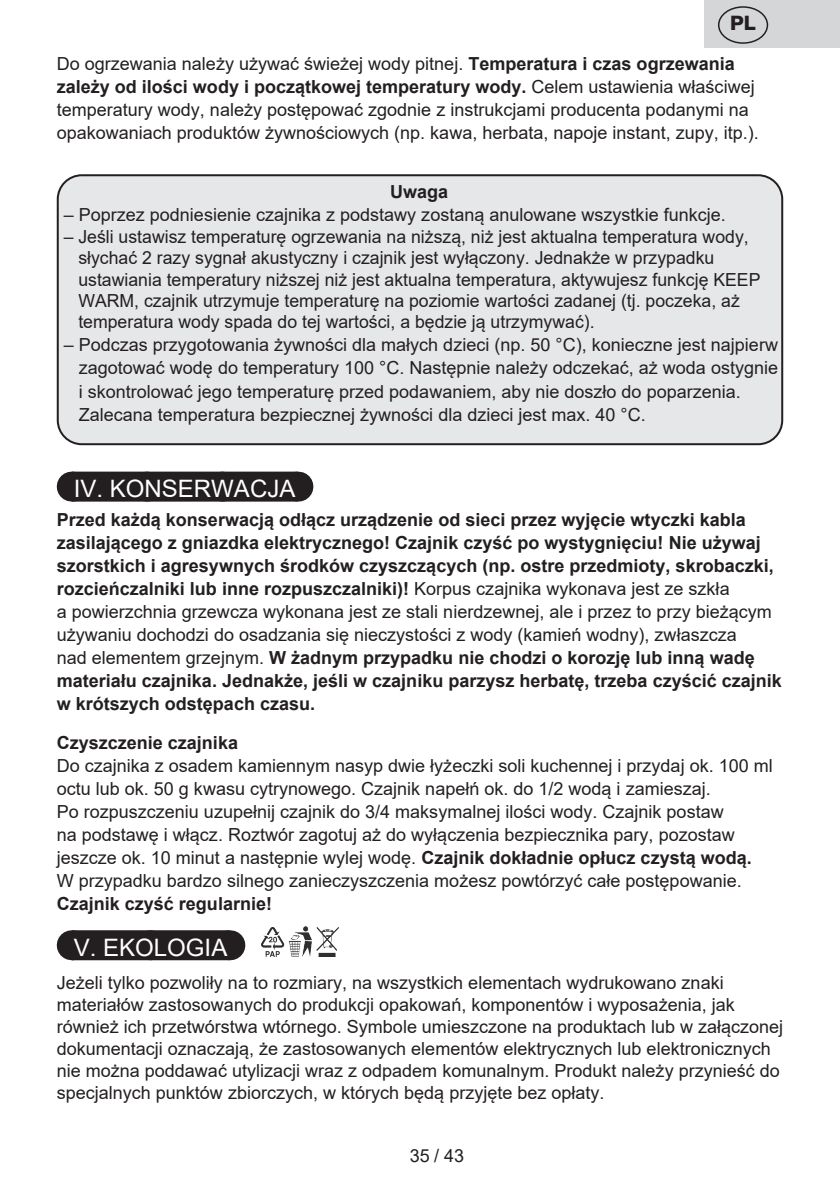
<style>
.page{position:relative;width:840px;height:1191px;background:#fff}
.page>*{position:absolute;margin:0;border:0;box-sizing:border-box;transform-origin:0 0}
.t1{font:24px "Arial";color:#fff}
.t2{font:800 20px "Helvetica Neue OT";color:#231f20}
.t3{font:18px/23px "Arial";color:#231f20}
.t4{font:700 18px/23px "Arial";color:#231f20}
.s1{font-weight:700}
.s2{font-weight:400}
</style>
<div class="page">
<div style="left:72px;top:471px;width:225px;height:30px;background:#231f20"></div>
<svg style="left:147px;top:471px;width:113px;height:1px"></svg>
<hr style="left:297px;top:471px;width:1px;height:30px;background:#231f20">
<div style="left:72px;top:930px;width:157px;height:30px;background:#231f20"></div>
<svg style="left:150px;top:930px;width:40px;height:1px"></svg>
<hr style="left:229px;top:930px;width:1px;height:30px;background:#231f20">
<div style="left:58px;top:175px;width:723px;height:269px;background:#e6e7e9;border-radius:24px"></div>
<div style="left:57px;top:174px;width:725px;height:271px;border:2px solid #231f20;border-radius:24px"></div>
<img style="left:261px;top:926px;width:78px;height:30px">
<div style="left:704px;top:0;width:135px;height:48px;background:#d5d6d8"></div>
<div style="left:717px;top:6px;width:50px;height:38px;border:1px solid #231f20;border-radius:50%"></div>
<p class="t2" style="left:729px;top:11px;width:27px">PL</p>
<p class="t3" style="left:57px;top:52px;width:703px">Do ogrzewania należy używać świeżej wody pitnej. <span class="s1">Temperatura i czas ogrzewania zależy od ilości wody i początkowej temperatury wody.</span> Celem ustawienia właściwej temperatury wody, należy postępować zgodnie z instrukcjami producenta podanymi na opakowaniach produktów żywnościowych (np. kawa, herbata, napoje instant, zupy, itp.).</p>
<p class="t4" style="left:390px;top:181px;width:60px">Uwaga</p>
<p class="t3" style="left:64px;top:203px;width:663px">– Poprzez podniesienie czajnika z podstawy zostaną anulowane wszystkie funkcje.</p>
<p class="t3" style="left:78px;top:226px;width:683px;line-height:21.4px;text-indent:-15px">– Jeśli ustawisz temperaturę ogrzewania na niższą, niż jest aktualna temperatura wody, słychać 2 razy sygnał akustyczny i czajnik jest wyłączony. Jednakże w przypadku ustawiania temperatury niższej niż jest aktualna temperatura, aktywujesz funkcję KEEP WARM, czajnik utrzymuje temperaturę na poziomie wartości zadanej (tj. poczeka, aż temperatura wody spada do tej wartości, a będzie ją utrzymywać).</p>
<p class="t3" style="left:79px;top:333px;width:700px;text-indent:-15px">– Podczas przygotowania żywności dla małych dzieci (np. 50 °C), konieczne jest najpierw zagotować wodę do temperatury 100 °C. Następnie należy odczekać, aż woda ostygnie i skontrolować jego temperaturę przed podawaniem, aby nie doszło do poparzenia.<br>Zalecana temperatura bezpiecznej żywności dla dzieci jest max. 40 °C.</p>
<h1 class="t1" style="left:74px;top:472px;width:223px">IV. KONSERWACJA</h1>
<p class="t4" style="left:57px;top:508px;width:726px">Przed każdą konserwacją odłącz urządzenie od sieci przez wyjęcie wtyczki kabla zasilającego z gniazdka elektrycznego! Czajnik czyść po wystygnięciu! Nie używaj szorstkich i agresywnych środków czyszczących (np. ostre przedmioty, skrobaczki, rozcieńczalniki lub inne rozpuszczalniki)! <span class="s2">Korpus czajnika wykonava jest ze szkła<br>a powierzchnia grzewcza wykonana jest ze stali nierdzewnej, ale i przez to przy bieżącym używaniu dochodzi do osadzania się nieczystości z wody (kamień wodny), zwłaszcza<br>nad elementem grzejnym.</span> W żadnym przypadku nie chodzi o korozję lub inną wadę materiału czajnika. Jednakże, jeśli w czajniku parzysz herbatę, trzeba czyścić czajnik w krótszych odstępach czasu.</p>
<p class="t4" style="left:57px;top:731px;width:183px">Czyszczenie czajnika</p>
<p class="t3" style="left:57px;top:753px;width:717px">Do czajnika z osadem kamiennym nasyp dwie łyżeczki soli kuchennej i przydaj ok. 100 ml octu lub ok. 50 g kwasu cytrynowego. Czajnik napełń ok. do 1/2 wodą i zamieszaj.<br>Po rozpuszczeniu uzupełnij czajnik do 3/4 maksymalnej ilości wody. Czajnik postaw<br>na podstawę i włącz. Roztwór zagotuj aż do wyłączenia bezpiecznika pary, pozostaw jeszcze ok. 10 minut a następnie wylej wodę. <span class="s1">Czajnik dokładnie opłucz czystą wodą.<br></span>W przypadku bardzo silnego zanieczyszczenia możesz powtórzyć całe postępowanie.</p>
<p class="t4" style="left:57px;top:892px;width:217px">Czajnik czyść regularnie!</p>
<h1 class="t1" style="left:74px;top:930px;width:155px">V. EKOLOGIA</h1>
<p class="t3" style="left:57px;top:971px;width:727px;line-height:22px">Jeżeli tylko pozwoliły na to rozmiary, na wszystkich elementach wydrukowano znaki materiałów zastosowanych do produkcji opakowań, komponentów i wyposażenia, jak również ich przetwórstwa wtórnego. Symbole umieszczone na produktach lub w załączonej dokumentacji oznaczają, że zastosowanych elementów elektrycznych lub elektronicznych nie można poddawać utylizacji wraz z odpadem komunalnym. Produkt należy przynieść do specjalnych punktów zbiorczych, w których będą przyjęte bez opłaty.</p>
<p class="t3" style="left:410px;top:1143px;width:56px">35 / 43</p>
</div>
